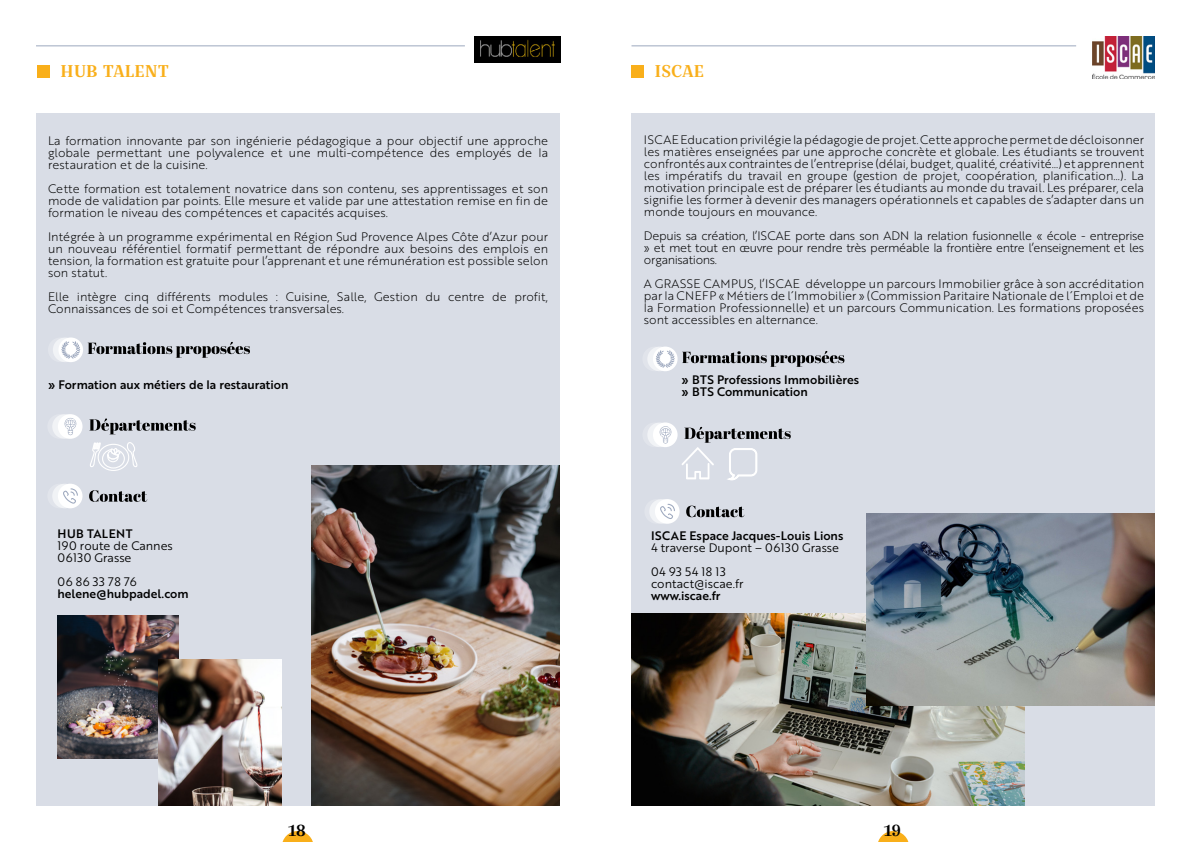
<style>
.page{position:relative;width:1191px;height:842px;background:#fff}
.page>*{position:absolute;margin:0;border:0;box-sizing:border-box;transform-origin:0 0}
.t1{font:17px "Croissant One";color:#f9af1a}
.t2{font:16px "Croissant One";color:#000}
.t3{font:12px/12px "Brother 1816 Light";color:#000;text-align:justify}
.t4{font:12px/12px "Brother 1816 Medium";color:#000}
.t5{font:12px/12px "Brother 1816 Book";color:#000}
.t6{font:12px "Brother 1816 Medium";letter-spacing:.04em;color:#000}
</style>
<div class="page">
<div style="left:37px;top:66px;width:12px;height:12px;background:#f9af1a"></div>
<div style="left:632px;top:66px;width:12px;height:12px;background:#f9af1a"></div>
<hr style="left:36px;top:45px;width:429px;height:1px;background:#9da8be">
<hr style="left:631px;top:45px;width:445px;height:1px;background:#9da8be">
<svg style="left:282px;top:831px;width:31px;height:11px"></svg>
<svg style="left:878px;top:831px;width:31px;height:11px"></svg>
<img style="left:474px;top:36px;width:86px;height:26px">
<div style="left:36px;top:113px;width:523px;height:693px;background:#d9dde6"></div>
<div style="left:53px;top:337px;width:25px;height:25px;background:#e8ebf0;border-radius:50%"></div>
<div style="left:48px;top:337px;width:25px;height:25px;background:#edeff3;border-radius:50%"></div>
<div style="left:58px;top:337px;width:25px;height:25px;background:#fff;border-radius:50%"></div>
<svg style="left:61px;top:341px;width:19px;height:18px"></svg>
<svg style="left:88px;top:342px;width:162px;height:16px"></svg>
<div style="left:52px;top:414px;width:25px;height:25px;background:#f1f3f6;border-radius:50%"></div>
<div style="left:58px;top:414px;width:24px;height:25px;background:#fff;border-radius:50%"></div>
<svg style="left:65px;top:418px;width:11px;height:17px"></svg>
<svg style="left:89px;top:418px;width:107px;height:16px"></svg>
<div style="left:52px;top:484px;width:25px;height:24px;background:#f2f3f6;border-radius:50%"></div>
<div style="left:47px;top:484px;width:25px;height:24px;background:linear-gradient(to bottom,#eaedf1,#eaedf1);border-radius:50%"></div>
<div style="left:58px;top:484px;width:24px;height:24px;background:#fff;border-radius:50%"></div>
<svg style="left:63px;top:488px;width:15px;height:16px"></svg>
<svg style="left:89px;top:490px;width:58px;height:12px"></svg>
<img style="left:311px;top:466px;width:248px;height:340px">
<img style="left:58px;top:616px;width:121px;height:143px">
<img style="left:158px;top:659px;width:124px;height:147px">
<svg style="left:90px;top:442px;width:48px;height:29px"></svg>
<div style="left:631px;top:113px;width:524px;height:693px;background:#d9dde6"></div>
<img style="left:1092px;top:36px;width:63px;height:43px">
<div style="left:647px;top:347px;width:25px;height:24px;background:#f1f2f6;border-radius:50%"></div>
<div style="left:642px;top:347px;width:25px;height:24px;background:linear-gradient(to bottom,#ebedf2,#e9ebf0);border-radius:50%"></div>
<div style="left:653px;top:347px;width:24px;height:24px;background:#fff;border-radius:50%"></div>
<svg style="left:656px;top:350px;width:19px;height:18px"></svg>
<svg style="left:682px;top:351px;width:162px;height:16px"></svg>
<div style="left:642px;top:422px;width:25px;height:25px;background:#ecedf2;border-radius:50%"></div>
<div style="left:653px;top:422px;width:24px;height:25px;background:#fff;border-radius:50%"></div>
<svg style="left:659px;top:426px;width:12px;height:17px"></svg>
<div style="left:649px;top:499px;width:25px;height:25px;background:#eaecf1;border-radius:50%"></div>
<div style="left:644px;top:499px;width:25px;height:25px;background:#ebedf2;border-radius:50%"></div>
<div style="left:655px;top:499px;width:24px;height:25px;background:#fff;border-radius:50%"></div>
<svg style="left:660px;top:504px;width:15px;height:15px"></svg>
<svg style="left:686px;top:506px;width:58px;height:11px"></svg>
<img style="left:632px;top:613px;width:392px;height:192px">
<img style="left:867px;top:513px;width:288px;height:192px">
<svg style="left:681px;top:427px;width:109px;height:54px"></svg>
<h1 class="t1" style="left:60px;top:59px;width:110px">HUB TALENT</h1>
<p class="t3" style="left:48px;top:135px;width:501px">La formation innovante par son ingénierie pédagogique a pour objectif une approche globale permettant une polyvalence et une multi-compétence des employés de la restauration et de la cuisine.</p>
<p class="t3" style="left:48px;top:183px;width:501px">Cette formation est totalement novatrice dans son contenu, ses apprentissages et son mode de validation par points. Elle mesure et valide par une attestation remise en fin de formation le niveau des compétences et capacités acquises.</p>
<p class="t3" style="left:48px;top:231px;width:501px">Intégrée à un programme expérimental en Région Sud Provence Alpes Côte d’Azur pour un nouveau référentiel formatif permettant de répondre aux besoins des emplois en tension, la formation est gratuite pour l’apprenant et une rémunération est possible selon son statut.</p>
<p class="t3" style="left:48px;top:291px;width:501px">Elle intègre cinq différents modules : Cuisine, Salle, Gestion du centre de profit,<br>Connaissances de soi et Compétences transversales.</p>
<p class="t4" style="left:48px;top:378px;width:242px">» Formation aux métiers de la restauration</p>
<p class="t6" style="left:58px;top:524px;width:77px">HUB TALENT</p>
<p class="t5" style="left:58px;top:539px;width:117px">190 route de Cannes<br>06130 Grasse</p>
<p class="t5" style="left:58px;top:575px;width:81px">06 86 33 78 76</p>
<p class="t4" style="left:58px;top:587px;width:133px">helene@hubpadel.com</p>
<h1 class="t1" style="left:654px;top:59px;width:51px">ISCAE</h1>
<p class="t3" style="left:644px;top:133px;width:501px">ISCAE Education privilégie la pédagogie de projet. Cette approche permet de décloisonner les matières enseignées par une approche concrète et globale. Les étudiants se trouvent confrontés aux contraintes de l’entreprise (délai, budget, qualité, créativité…) et apprennent les impératifs du travail en groupe (gestion de projet, coopération, planification…). La motivation principale est de préparer les étudiants au monde du travail. Les préparer, cela signifie les former à devenir des managers opérationnels et capables de s’adapter dans un monde toujours en mouvance.</p>
<p class="t3" style="left:644px;top:229px;width:501px">Depuis sa création, l’ISCAE porte dans son ADN la relation fusionnelle « école - entreprise » et met tout en œuvre pour rendre très perméable la frontière entre l’enseignement et les organisations.</p>
<p class="t3" style="left:644px;top:277px;width:501px">A GRASSE CAMPUS, l’ISCAE développe un parcours Immobilier grâce à son accréditation par la CNEFP « Métiers de l´Immobilier » (Commission Paritaire Nationale de l´Emploi et de la Formation Professionnelle) et un parcours Communication. Les formations proposées sont accessibles en alternance.</p>
<p class="t4" style="left:681px;top:373px;width:179px">» BTS Professions Immobilières » BTS Communication</p>
<p class="t4" style="left:651px;top:529px;width:194px">ISCAE Espace Jacques-Louis Lions</p>
<p class="t5" style="left:651px;top:535px;width:190px;line-height:24px">4 traverse Dupont – 06130 Grasse<br>04 93 54 18 13</p>
<p class="t5" style="left:651px;top:577px;width:94px">contact@iscae.fr</p>
<p class="t4" style="left:651px;top:589px;width:71px">www.iscae.fr</p>
<h2 class="t2" style="left:288px;top:819px;width:19px">18</h2>
<h2 class="t2" style="left:884px;top:819px;width:19px">19</h2>
</div>
